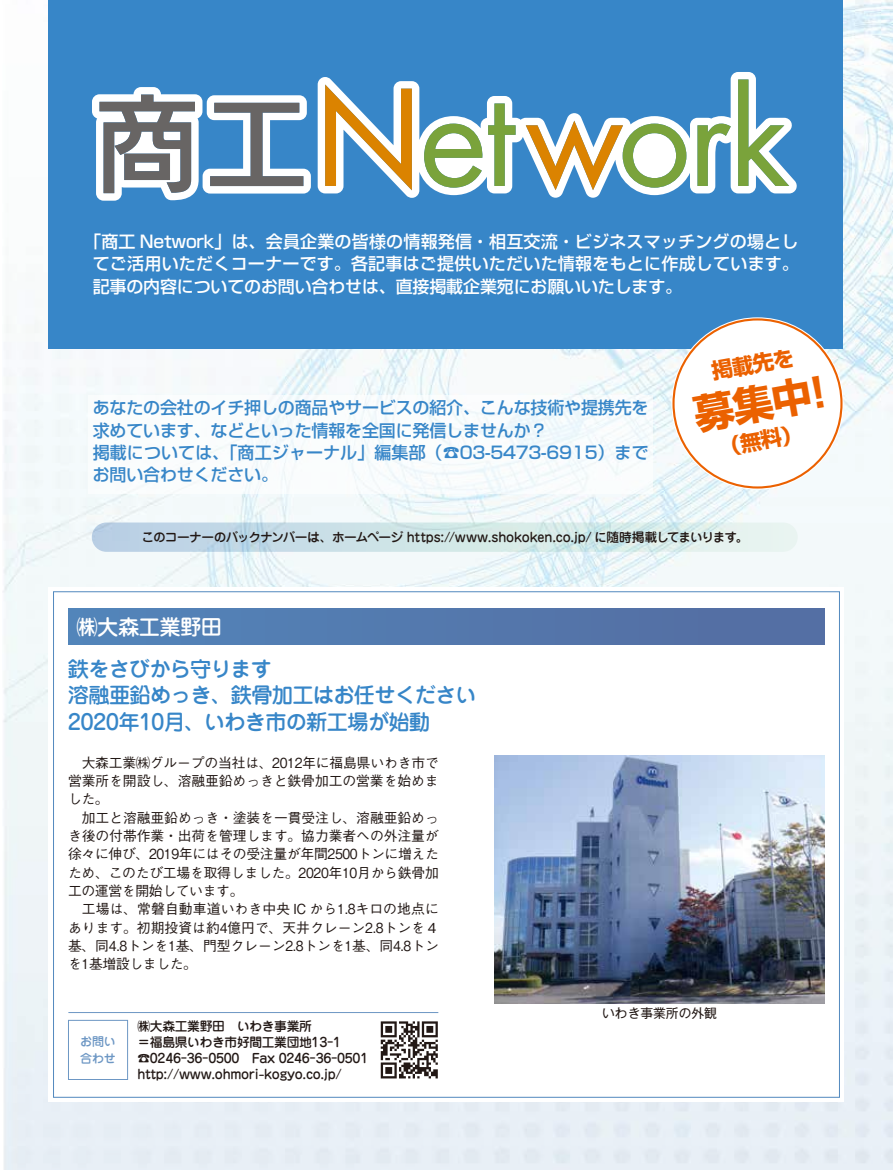
<style>
.page{position:relative;width:893px;height:1170px;background:#fff}
.page>*{position:absolute;margin:0;border:0;box-sizing:border-box;transform-origin:0 0}
.t1{font:700 40.35px "Shin Go Pro";color:#eb6100}
.t2{font:500 21.3px/26.5px "Jun 34 Pro";letter-spacing:-.04em;color:#3786c8}
.t3{font:700 21.3px "Shin Go Pro";color:#eb6100}
.t4{font:500 21.3px "Jun 34 Pro";letter-spacing:-.025em;color:#fff}
.t5{font:500 16.95px/22.4px "Shin Go Pro";letter-spacing:-.01em;color:#fff;text-align:justify}
.t6{font:500 16.95px/22.4px "Shin Go Pro";letter-spacing:-.01em;color:#3786c8}
.t7{font:500 13.8px/18.3px "Gothic BBB Pro";letter-spacing:-.005em;color:#221815}
.t8{font:500 12.75px/15.9px "Jun 34 Pro";letter-spacing:-.025em;color:#221815}
.t9{font:500 12.75px "Jun 34 Pro";letter-spacing:-.045em;color:#221815}
.t10{font:12.75px "Gothic MB101 Pro";color:#221815}
.t11{font:500 12px/16.5px "Jun 34 Pro";letter-spacing:-.015em;color:#6d97c4}
</style>
<div class="page">
<img style="left:3px;top:0;width:890px;height:1169px">
<div style="left:49px;top:587px;width:795px;height:514px;background:#fff"></div>
<div style="left:48px;top:0;width:795px;height:349px;background:#3786c8"></div>
<svg style="left:318px;top:72px;width:479px;height:126px"></svg>
<svg style="left:92px;top:87px;width:219px;height:114px"></svg>
<svg style="left:325px;top:84px;width:87px;height:106px"></svg>
<svg style="left:424px;top:103px;width:92px;height:85px"></svg>
<svg style="left:526px;top:121px;width:160px;height:69px"></svg>
<svg style="left:697px;top:124px;width:34px;height:62px"></svg>
<svg style="left:738px;top:79px;width:51px;height:107px"></svg>
<svg style="left:92px;top:522px;width:706px;height:30px;background:#cfe3e8"></svg>
<div style="left:88px;top:395px;width:565px;height:99px;background:#fff"></div>
<svg style="left:671px;top:317px;width:173px;height:172px"></svg>
<div style="left:673px;top:319px;width:168px;height:168px;background:#fff;border-radius:50%"></div>
<div style="left:68px;top:608px;width:757px;height:37px;background:#5478ad"></div>
<hr style="left:68px;top:1011px;width:370px;height:1px;background:#6d97c4">
<div style="left:68px;top:1019px;width:60px;height:60px;border:1px solid #6d97c4"></div>
<svg style="left:380px;top:1021px;width:58px;height:58px"></svg>
<svg style="left:381px;top:1021px;width:57px;height:57px"></svg>
<img style="left:494px;top:755px;width:331px;height:248px">
<p class="t5" style="left:93px;top:228px;width:708px;text-indent:-9px">「商工 Network」は、会員企業の皆様の情報発信・相互交流・ビジネスマッチングの場としてご活用いただくコーナーです。各記事はご提供いただいた情報をもとに作成しています。記事の内容についてのお問い合わせは、直接掲載企業宛にお願いいたします。</p>
<p class="t6" style="left:93px;top:395px;width:557px">あなたの会社のイチ押しの商品やサービスの紹介、こんな技術や提携先を求めています、などといった情報を全国に発信しませんか?<br>掲載については、「商工ジャーナル」編集部（☎03-5473-6915）までお問い合わせください。</p>
<h2 class="t3" style="left:709px;top:355px;width:85px;rotate:-10deg">掲載先を</h2>
<h1 class="t1" style="left:689px;top:383px;width:135px;rotate:-10deg">募集中!</h1>
<h2 class="t3" style="left:717px;top:431px;width:85px;rotate:-10deg">（無料(</h2>
<p class="t9" style="left:142px;top:527px;width:608px">このコーナーのバックナンバーは、ホームページ https://www.shokoken.co j p. / に随時掲載してまいります。</p>
<h2 class="t4" style="left:77px;top:610px;width:147px">㈱大森工業野田</h2>
<h2 class="t2" style="left:68px;top:653px;width:410px">鉄をさびから守ります<br>溶融亜鉛めっき、鉄骨加工はお任せください<br>2020年10月、いわき市の新工場が始動</h2>
<p class="t7" style="left:68px;top:751px;width:372px">　大森工業㈱グループの当社は、2012年に福島県いわき市で営業所を開設し、溶融亜鉛めっきと鉄骨加工の営業を始めました。<br>　加工と溶融亜鉛めっき・塗装を一貫受注し、溶融亜鉛めっき後の付帯作業・出荷を管理します。協力業者への外注量が徐々に伸び、2019年にはその受注量が年間2500トンに増えたため、このたび工場を取得しました。2020年10月から鉄骨加工の運営を開始しています。<br>　工場は、常磐自動車道いわき中央 IC から1.8キロの地点にあります。初期投資は約4億円で、天井クレーン2.8トンを４基、同4.8トンを基1 、門型クレーン2.8トンを基1 、同4.8トンを1基増設しました。</p>
<p class="t11" style="left:80px;top:1032px;width:37px">お問い合わせ</p>
<p class="t8" style="left:137px;top:1016px;width:232px">㈱大森工業野田　いわき事業所<br>＝福島県いわき市好間工業団地13-1 ☎0246-36-0500　Fax 0246-36-0501 http://www.ohmori-kogyo.co j p. /</p>
<p class="t10" style="left:602px;top:1002px;width:116px">いわき事業所の外観</p>
</div>
